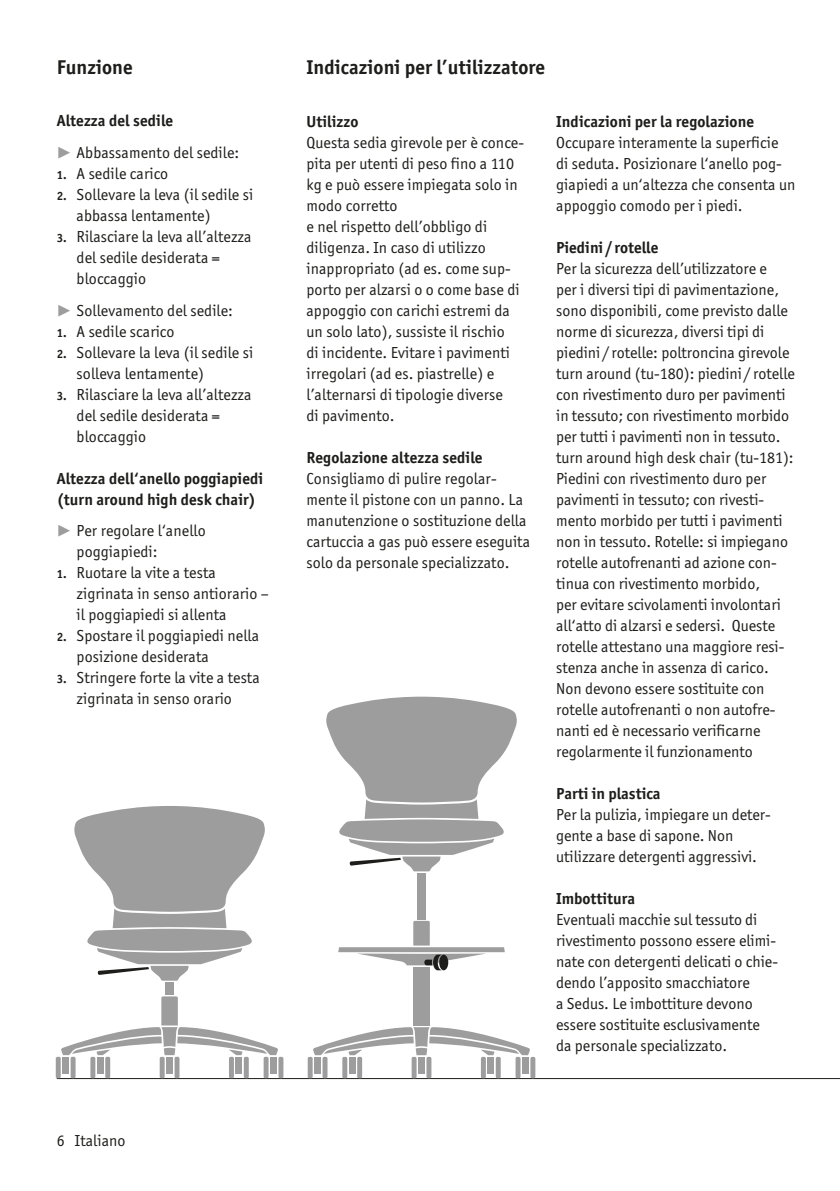
<style>
.page{position:relative;width:840px;height:1191px;background:#fff}
.page>*{position:absolute;margin:0;border:0;box-sizing:border-box;transform-origin:0 0}
.t1{font:700 20px "Officina San Itc T";letter-spacing:.005em;color:#1d1d1b}
.t2{font:16px/21px "Officina San Itc T";letter-spacing:.005em;color:#1d1d1b}
.t3{font:700 16px/21px "Officina San Itc T";letter-spacing:.005em;color:#1d1d1b}
.s1{font-weight:700}
.s2{font-family:"European Pi Four";font-size:15px;color:#9d9d9d}
.s3{font-weight:700;font-size:12px}
</style>
<div class="page">
<hr style="left:57px;top:1078px;width:782px;height:1px;background:#1d1d1b">
<div style="left:307px;top:1056px;width:5px;height:22px;background:#9d9d9d;border-radius:2px"></div>
<div style="left:322px;top:1056px;width:5px;height:22px;background:#9d9d9d;border-radius:2px"></div>
<div style="left:314px;top:1056px;width:7px;height:17px;background:#9d9d9d"></div>
<div style="left:342px;top:1056px;width:5px;height:22px;background:#9d9d9d;border-radius:2px"></div>
<div style="left:357px;top:1056px;width:5px;height:22px;background:#9d9d9d;border-radius:2px"></div>
<div style="left:349px;top:1056px;width:6px;height:17px;background:#9d9d9d"></div>
<div style="left:411px;top:1056px;width:5px;height:22px;background:#9d9d9d;border-radius:2px"></div>
<div style="left:426px;top:1056px;width:5px;height:22px;background:#9d9d9d;border-radius:2px"></div>
<div style="left:418px;top:1056px;width:6px;height:17px;background:#9d9d9d"></div>
<div style="left:530px;top:1056px;width:5px;height:22px;background:#9d9d9d;border-radius:2px"></div>
<div style="left:515px;top:1056px;width:5px;height:22px;background:#9d9d9d;border-radius:2px"></div>
<div style="left:522px;top:1056px;width:6px;height:17px;background:#9d9d9d"></div>
<div style="left:495px;top:1056px;width:5px;height:22px;background:#9d9d9d;border-radius:2px"></div>
<div style="left:480px;top:1056px;width:5px;height:22px;background:#9d9d9d;border-radius:2px"></div>
<div style="left:487px;top:1056px;width:7px;height:17px;background:#9d9d9d"></div>
<svg style="left:313px;top:1027px;width:216px;height:28px"></svg>
<div style="left:417px;top:873px;width:8px;height:46px;background:#9d9d9d"></div>
<div style="left:413px;top:967px;width:16px;height:58px;background:#9d9d9d"></div>
<svg style="left:326px;top:696px;width:191px;height:175px"></svg>
<svg style="left:338px;top:921px;width:166px;height:49px"></svg>
<div style="left:56px;top:1056px;width:5px;height:22px;background:#9d9d9d;border-radius:2px"></div>
<hr style="left:71px;top:1056px;width:4px;height:22px;background:#9d9d9d;border-radius:2px">
<div style="left:62px;top:1056px;width:7px;height:17px;background:#9d9d9d"></div>
<div style="left:90px;top:1056px;width:5px;height:22px;background:#9d9d9d;border-radius:2px"></div>
<div style="left:105px;top:1056px;width:5px;height:22px;background:#9d9d9d;border-radius:2px"></div>
<div style="left:97px;top:1056px;width:6px;height:17px;background:#9d9d9d"></div>
<hr style="left:160px;top:1056px;width:4px;height:22px;background:#9d9d9d;border-radius:2px">
<div style="left:174px;top:1056px;width:5px;height:22px;background:#9d9d9d;border-radius:2px"></div>
<div style="left:166px;top:1056px;width:7px;height:17px;background:#9d9d9d"></div>
<div style="left:278px;top:1056px;width:5px;height:22px;background:#9d9d9d;border-radius:2px"></div>
<div style="left:263px;top:1056px;width:5px;height:22px;background:#9d9d9d;border-radius:2px"></div>
<div style="left:270px;top:1056px;width:7px;height:17px;background:#9d9d9d"></div>
<div style="left:244px;top:1056px;width:5px;height:22px;background:#9d9d9d;border-radius:2px"></div>
<div style="left:229px;top:1056px;width:5px;height:22px;background:#9d9d9d;border-radius:2px"></div>
<div style="left:235px;top:1056px;width:7px;height:17px;background:#9d9d9d"></div>
<svg style="left:61px;top:996px;width:217px;height:59px"></svg>
<div style="left:165px;top:982px;width:9px;height:12px;background:#9d9d9d"></div>
<svg style="left:74px;top:806px;width:191px;height:174px"></svg>
<p class="t1" style="left:57px;top:55px;width:77px">Funzione</p>
<p class="t1" style="left:306px;top:55px;width:240px">Indicazioni per l’utilizzatore</p>
<p class="t3" style="left:306px;top:110px;width:53px">Utilizzo</p>
<p class="t2" style="left:306px;top:132px;width:219px">Questa sedia girevole per è conce&shy;pita per utenti di peso fino a 110 kg e può essere impiegata solo in modo corretto<br>e nel rispetto dell’obbligo di diligenza. In caso di utilizzo inappropriato (ad es. come sup&shy;porto per alzarsi o o come base di appoggio con carichi estremi da un solo lato), sussiste il rischio<br>di incidente. Evitare i pavimenti irregolari (ad es. piastrelle) e l’alternarsi di tipologie diverse<br>di pavimento.</p>
<p class="t3" style="left:306px;top:446px;width:178px">Regolazione altezza sedile</p>
<p class="t2" style="left:306px;top:467px;width:225px">Consigliamo di pulire regolar&shy;mente il pistone con un panno. La manutenzione o sostituzione della cartuccia a gas può essere eseguita solo da personale specializzato.</p>
<p class="t2" style="left:57px;top:105px;width:184px;line-height:31.8px"><span class="s1">Altezza del sedile<br></span><span class="s2">P</span> Abbassamento del sedile:</p>
<p class="t2" style="left:57px;top:163px;width:113px"><span class="s3">1.</span> A sedile carico</p>
<p class="t2" style="left:77px;top:184px;width:178px;text-indent:-20px"><span class="s3">2.</span> Sollevare la leva (il sedile si abbassa lentamente)</p>
<p class="t2" style="left:77px;top:226px;width:176px;text-indent:-20px"><span class="s3">3.</span> Rilasciare la leva all’altezza del sedile desiderata = bloccaggio</p>
<p class="t2" style="left:57px;top:300px;width:178px"><span class="s2">P</span> Sollevamento del sedile:</p>
<p class="t2" style="left:57px;top:321px;width:119px"><span class="s3">1.</span> A sedile scarico</p>
<p class="t2" style="left:77px;top:342px;width:178px;text-indent:-20px"><span class="s3">2.</span> Sollevare la leva (il sedile si solleva lentamente)</p>
<p class="t2" style="left:77px;top:384px;width:176px;text-indent:-20px"><span class="s3">3.</span> Rilasciare la leva all’altezza del sedile desiderata = bloccaggio</p>
<p class="t3" style="left:57px;top:467px;width:208px">Altezza dell‘anello poggiapiedi (turn around high desk chair)</p>
<p class="t2" style="left:77px;top:520px;width:131px;text-indent:-20px"><span class="s2">P</span> Per regolare l‘anello poggiapiedi:</p>
<p class="t2" style="left:77px;top:562px;width:194px;text-indent:-20px"><span class="s3">1.</span> Ruotare la vite a testa zigrinata in senso antiorario – il poggiapiedi si allenta</p>
<p class="t2" style="left:77px;top:625px;width:184px;text-indent:-20px"><span class="s3">2.</span> Spostare il poggiapiedi nella posizione desiderata</p>
<p class="t2" style="left:57px;top:667px;width:204px;text-align:center"><span class="s3">3.</span> Stringere forte la vite a testa zigrinata in senso orario</p>
<p class="t3" style="left:556px;top:110px;width:199px">Indicazioni per la regolazione</p>
<p class="t2" style="left:556px;top:132px;width:240px">Occupare interamente la superficie<br>di seduta. Posizionare l‘anello pog&shy;giapiedi a un‘altezza che consenta un appoggio comodo per i piedi.</p>
<p class="t3" style="left:556px;top:236px;width:104px">Piedini / rotelle</p>
<p class="t2" style="left:556px;top:258px;width:240px">Per la sicurezza dell’utilizzatore e<br>per i diversi tipi di pavimentazione, sono disponibili, come previsto dalle norme di sicurezza, diversi tipi di piedini / rotelle: poltroncina girevole turn around (tu-180): piedini / rotelle con rivestimento duro per pavimenti in tessuto; con rivestimento morbido per tutti i pavimenti non in tessuto. turn around high desk chair (tu-181):<br>Piedini con rivestimento duro per pavimenti in tessuto; con rivesti&shy;mento morbido per tutti i pavimenti non in tessuto. Rotelle: si impiegano rotelle autofrenanti ad azione con&shy;tinua con rivestimento morbido,<br>per evitare scivolamenti involontari all‘atto di alzarsi e sedersi. Queste rotelle attestano una maggiore resi&shy;stenza anche in assenza di carico.<br>Non devono essere sostituite con rotelle autofrenanti o non autofre&shy;nanti ed è necessario verificarne regolarmente il funzionamento</p>
<p class="t3" style="left:556px;top:782px;width:106px">Parti in plastica</p>
<p class="t2" style="left:556px;top:803px;width:216px">Per la pulizia, impiegare un deter&shy;gente a base di sapone. Non utilizzare detergenti aggressivi.</p>
<p class="t3" style="left:556px;top:887px;width:80px">Imbottitura</p>
<p class="t2" style="left:556px;top:908px;width:223px">Eventuali macchie sul tessuto di rivestimento possono essere elimi&shy;nate con detergenti delicati o chie&shy;dendo l’apposito smacchiatore<br>a Sedus. Le imbottiture devono essere sostituite esclusivamente da personale specializzato.</p>
<p class="t2" style="left:57px;top:1130px;width:70px">6 Italiano</p>
</div>
